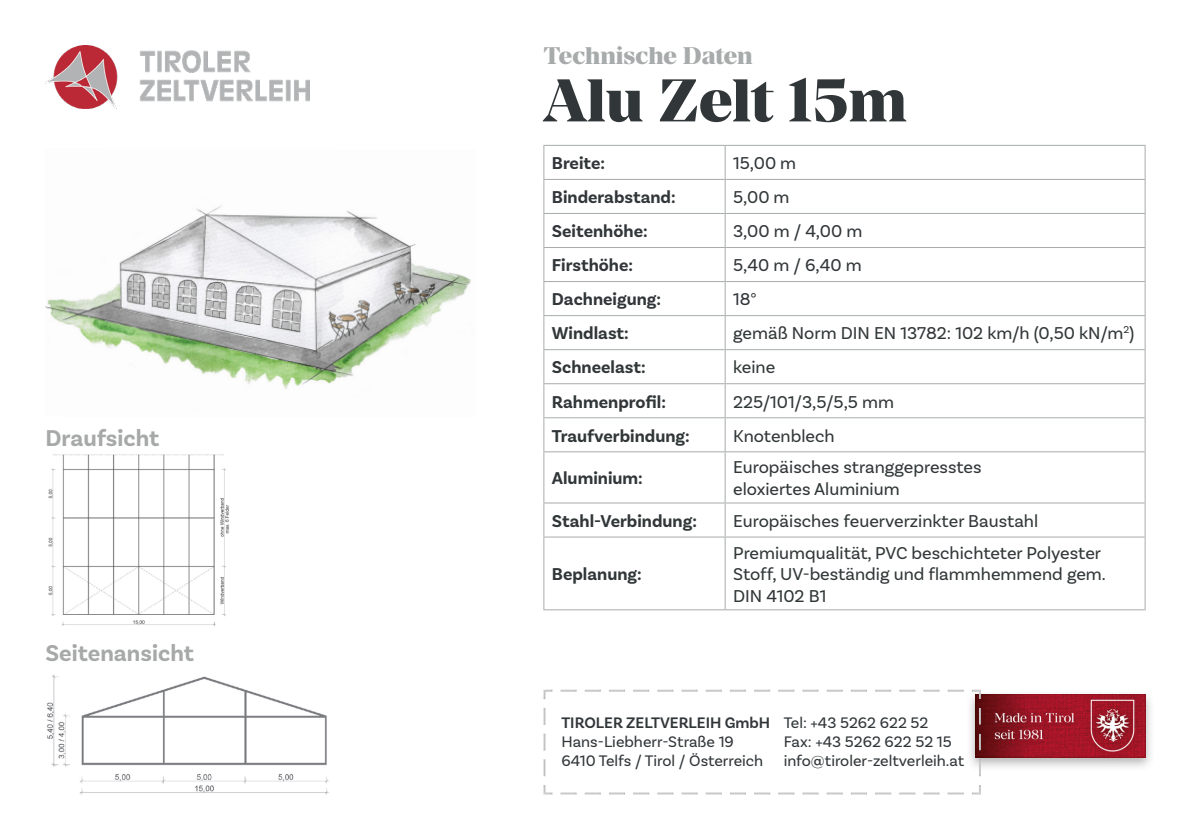
<style>
.page{position:relative;width:1191px;height:840px;background:#fff}
.page>*{position:absolute;margin:0;border:0;box-sizing:border-box;transform-origin:0 0}
.t1{font:800 60px "Manier";color:#313639}
.t2{font:700 24px "Basic Sans";color:#a7a9a9}
.t3{font:800 24px "Manier";color:#a8abab}
.t4{font:18px/21.6px "Basic Sans";color:#313738}
.t5{font:700 18px "Basic Sans";color:#313738}
.t6{font:700 18px "Basic Sans";color:#313639}
.t7{font:18px "Basic Sans";color:#313639}
.t8{font:16px/19.2px "Basic Sans";color:#313639}
.t9{font:600 16px "Basic Sans";color:#313639}
</style>
<div class="page">
<img style="left:45px;top:45px;width:264px;height:63px">
<div style="left:966px;top:689px;width:188px;height:81px;background:#231f20;opacity:.34"></div>
<img style="left:981px;top:694px;width:164px;height:63px">
<div style="left:539px;top:687px;width:442px;height:108px;background:#fff"></div>
<img style="left:45px;top:205px;width:426px;height:184px">
<img style="left:47px;top:675px;width:282px;height:119px">
<img style="left:48px;top:454px;width:181px;height:172px">
<hr style="left:543px;top:145px;width:182px;height:1px;background:#a8abab">
<hr style="left:543px;top:146px;width:1px;height:33px;background:#a8abab">
<hr style="left:725px;top:145px;width:420px;height:1px;background:#a8abab">
<hr style="left:724px;top:146px;width:1px;height:33px;background:#a8abab">
<hr style="left:1144px;top:146px;width:1px;height:33px;background:#a8abab">
<hr style="left:543px;top:179px;width:182px;height:1px;background:#a8abab">
<hr style="left:543px;top:180px;width:1px;height:33px;background:#a8abab">
<hr style="left:725px;top:179px;width:420px;height:1px;background:#a8abab">
<hr style="left:724px;top:180px;width:1px;height:33px;background:#a8abab">
<hr style="left:1144px;top:180px;width:1px;height:33px;background:#a8abab">
<hr style="left:543px;top:213px;width:182px;height:1px;background:#a8abab">
<hr style="left:543px;top:214px;width:1px;height:33px;background:#a8abab">
<hr style="left:725px;top:213px;width:420px;height:1px;background:#a8abab">
<hr style="left:724px;top:214px;width:1px;height:33px;background:#a8abab">
<hr style="left:1144px;top:214px;width:1px;height:33px;background:#a8abab">
<hr style="left:543px;top:247px;width:182px;height:1px;background:#a8abab">
<hr style="left:543px;top:248px;width:1px;height:33px;background:#a8abab">
<hr style="left:725px;top:247px;width:420px;height:1px;background:#a8abab">
<hr style="left:724px;top:248px;width:1px;height:33px;background:#a8abab">
<hr style="left:1144px;top:248px;width:1px;height:33px;background:#a8abab">
<hr style="left:543px;top:281px;width:182px;height:1px;background:#a8abab">
<hr style="left:543px;top:282px;width:1px;height:33px;background:#a8abab">
<hr style="left:725px;top:281px;width:420px;height:1px;background:#a8abab">
<hr style="left:724px;top:282px;width:1px;height:33px;background:#a8abab">
<hr style="left:1144px;top:282px;width:1px;height:33px;background:#a8abab">
<hr style="left:543px;top:315px;width:182px;height:1px;background:#a8abab">
<hr style="left:543px;top:316px;width:1px;height:33px;background:#a8abab">
<hr style="left:725px;top:315px;width:420px;height:1px;background:#a8abab">
<hr style="left:724px;top:316px;width:1px;height:33px;background:#a8abab">
<hr style="left:1144px;top:316px;width:1px;height:33px;background:#a8abab">
<hr style="left:543px;top:349px;width:182px;height:1px;background:#a8abab">
<hr style="left:543px;top:350px;width:1px;height:33px;background:#a8abab">
<hr style="left:725px;top:349px;width:420px;height:1px;background:#a8abab">
<hr style="left:724px;top:350px;width:1px;height:33px;background:#a8abab">
<hr style="left:1144px;top:350px;width:1px;height:33px;background:#a8abab">
<hr style="left:543px;top:383px;width:182px;height:1px;background:#a8abab">
<hr style="left:543px;top:384px;width:1px;height:33px;background:#a8abab">
<hr style="left:725px;top:383px;width:420px;height:1px;background:#a8abab">
<hr style="left:724px;top:384px;width:1px;height:33px;background:#a8abab">
<hr style="left:1144px;top:384px;width:1px;height:33px;background:#a8abab">
<hr style="left:543px;top:417px;width:182px;height:1px;background:#a8abab">
<hr style="left:543px;top:418px;width:1px;height:33px;background:#a8abab">
<hr style="left:725px;top:417px;width:420px;height:1px;background:#a8abab">
<hr style="left:724px;top:418px;width:1px;height:33px;background:#a8abab">
<hr style="left:1144px;top:418px;width:1px;height:33px;background:#a8abab">
<hr style="left:543px;top:451px;width:182px;height:1px;background:#a8abab">
<hr style="left:543px;top:452px;width:1px;height:50px;background:#a8abab">
<hr style="left:725px;top:451px;width:420px;height:1px;background:#a8abab">
<hr style="left:724px;top:452px;width:1px;height:50px;background:#a8abab">
<hr style="left:1144px;top:452px;width:1px;height:50px;background:#a8abab">
<hr style="left:543px;top:502px;width:182px;height:1px;background:#a8abab">
<hr style="left:543px;top:503px;width:1px;height:33px;background:#a8abab">
<hr style="left:725px;top:502px;width:420px;height:1px;background:#a8abab">
<hr style="left:724px;top:503px;width:1px;height:33px;background:#a8abab">
<hr style="left:1144px;top:503px;width:1px;height:33px;background:#a8abab">
<hr style="left:543px;top:536px;width:182px;height:1px;background:#a8abab">
<hr style="left:543px;top:537px;width:1px;height:72px;background:#a8abab">
<hr style="left:725px;top:536px;width:420px;height:1px;background:#a8abab">
<hr style="left:724px;top:537px;width:1px;height:72px;background:#a8abab">
<hr style="left:1144px;top:537px;width:1px;height:72px;background:#a8abab">
<hr style="left:543px;top:609px;width:182px;height:1px;background:#a8abab">
<hr style="left:725px;top:609px;width:420px;height:1px;background:#a8abab">
<h2 class="t2" style="left:45px;top:423px;width:115px">Draufsicht</h2>
<h2 class="t2" style="left:45px;top:638px;width:150px">Seitenansicht</h2>
<h2 class="t3" style="left:543px;top:41px;width:211px">Technische Daten</h2>
<p class="t1" style="left:543px;top:63px;width:365px">Alu Zelt 15m</p>
<p class="t6" style="left:552px;top:152px;width:55px">Breite:</p>
<p class="t7" style="left:733px;top:152px;width:65px">15,00 m</p>
<p class="t6" style="left:552px;top:186px;width:125px">Binderabstand:</p>
<p class="t4" style="left:733px;top:186px;width:58px">5,00 m</p>
<p class="t6" style="left:552px;top:220px;width:97px">Seitenhöhe:</p>
<p class="t7" style="left:733px;top:220px;width:131px">3,00 m / 4,00 m</p>
<p class="t6" style="left:552px;top:254px;width:83px">Firsthöhe:</p>
<p class="t7" style="left:733px;top:254px;width:130px">5,40 m / 6,40 m</p>
<p class="t6" style="left:552px;top:288px;width:111px">Dachneigung:</p>
<p class="t7" style="left:733px;top:288px;width:25px">18°</p>
<p class="t5" style="left:552px;top:322px;width:78px">Windlast:</p>
<p class="t4" style="left:733px;top:322px;width:403px">gemäß Norm DIN EN 13782: 102 km/h (0,50 kN/m<sup>2</sup>)</p>
<p class="t5" style="left:552px;top:356px;width:95px">Schneelast:</p>
<p class="t4" style="left:733px;top:356px;width:44px">keine</p>
<p class="t5" style="left:552px;top:390px;width:116px">Rahmenprofil:</p>
<p class="t4" style="left:733px;top:390px;width:162px">225/101/3,5/5,5 mm</p>
<p class="t5" style="left:552px;top:424px;width:139px">Traufverbindung:</p>
<p class="t4" style="left:733px;top:424px;width:103px">Knotenblech</p>
<p class="t5" style="left:552px;top:467px;width:92px">Aluminium:</p>
<p class="t4" style="left:733px;top:456px;width:250px">Europäisches stranggepresstes eloxiertes Aluminium</p>
<p class="t5" style="left:552px;top:509px;width:147px">Stahl-Verbindung:</p>
<p class="t4" style="left:733px;top:509px;width:307px">Europäisches feuerverzinkter Baustahl</p>
<p class="t5" style="left:552px;top:563px;width:91px">Beplanung:</p>
<p class="t4" style="left:733px;top:541px;width:374px">Premiumqualität, PVC beschichteter Polyester<br>Stoff, UV-beständig und flammhemmend gem.<br>DIN 4102 B1</p>
<p class="t9" style="left:561px;top:712px;width:210px">TIROLER ZELTVERLEIH GmbH</p>
<p class="t8" style="left:561px;top:731px;width:203px">Hans-Liebherr-Straße 19<br>6410 Telfs / Tirol / Österreich</p>
<p class="t8" style="left:783px;top:712px;width:182px">Tel: +43 5262 622 52<br>Fax: +43 5262 622 52 15 info@tiroler-zeltverleih.at</p>
</div>
